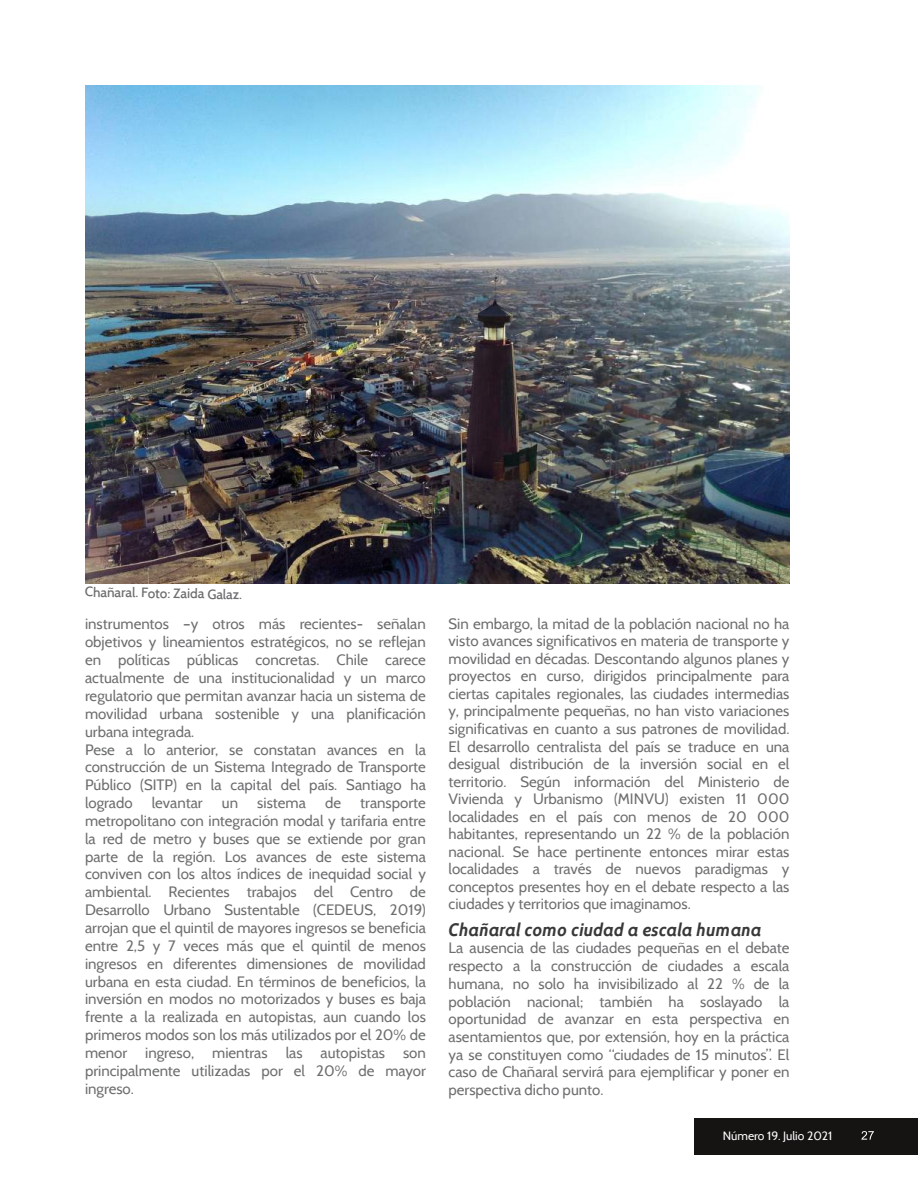
<style>
.page{position:relative;width:918px;height:1188px;background:#fff}
.page>*{position:absolute;margin:0;border:0;box-sizing:border-box;transform-origin:0 0}
.t1{font:italic 700 18px "Cabin";color:#383838}
.t2{font:15px/17.9px "Cabin";color:#6d6e6f;text-align:justify}
.t3{font:500 13.5px "Cabin";color:#6d6e6f}
.t4{font:12px "Cabin";color:#fff}
</style>
<div class="page">
<div style="left:694px;top:1118px;width:224px;height:36px;background:#161413"></div>
<svg style="left:861px;top:1131px;width:13px;height:9px"></svg>
<img style="left:85px;top:85px;width:704px;height:498px">
<p class="t3" style="left:85px;top:583px;width:159px;rotate:1deg">Chañaral. Foto: Zaida Galaz.</p>
<p class="t2" style="left:85px;top:614px;width:342px;text-align:left">instrumentos –y otros más recientes- señalan objetivos y lineamientos estratégicos, no se reflejan en políticas públicas concretas. Chile carece actualmente de una institucionalidad y un marco regulatorio que permitan avanzar hacia un sistema de movilidad urbana sostenible y una planificación urbana integrada.<br>Pese a lo anterior, se constatan avances en la construcción de un Sistema Integrado de Transporte Público (SITP) en la capital del país. Santiago ha logrado</p>
<p class="t2" style="left:152px;top:794px;width:52px">levantar</p>
<p class="t2" style="left:222px;top:794px;width:18px">un</p>
<p class="t2" style="left:257px;top:794px;width:50px">sistema</p>
<p class="t2" style="left:325px;top:794px;width:18px">de</p>
<p class="t2" style="left:85px;top:794px;width:342px;text-indent:275px">transporte metropolitano con integración modal y tarifaria entre la red de metro y buses que se extiende por gran parte de la región. Los avances de este sistema conviven con los altos índices de inequidad social y ambiental. Recientes trabajos del Centro de Desarrollo Urbano Sustentable (CEDEUS, 2019) arrojan que el quintil de mayores ingresos se beneficia entre 2,5 y 7 veces más que el quintil de menos ingresos en diferentes dimensiones de movilidad urbana en esta ciudad. En términos de beneficios, la inversión en modos no motorizados y buses es baja frente a la realizada en autopistas, aun cuando los primeros modos son los más utilizados por el 20% de menor ingreso, mientras las autopistas son principalmente utilizadas por el 20% de mayor ingreso.</p>
<p class="t2" style="left:449px;top:615px;width:342px">Sin embargo, la mitad de la población nacional no ha visto avances significativos en materia de transporte y movilidad en décadas. Descontando algunos planes y proyectos en curso, dirigidos principalmente para ciertas capitales regionales, las ciudades intermedias y, principalmente pequeñas, no han visto variaciones significativas en cuanto a sus patrones de movilidad.<br>El desarrollo centralista del país se traduce en una desigual distribución de la inversión social en el territorio. Según información del Ministerio de Vivienda y Urbanismo (MINVU) existen 11 000 localidades en el país con menos de 20 000 habitantes, representando un 22 % de la población nacional. Se hace pertinente entonces mirar estas localidades a través de nuevos paradigmas y conceptos presentes hoy en el debate respecto a las ciudades y territorios que imaginamos.</p>
<p class="t1" style="left:449px;top:918px;width:315px">Chañaral como ciudad a escala humana</p>
<p class="t2" style="left:449px;top:939px;width:342px">La ausencia de las ciudades pequeñas en el debate respecto a la construcción de ciudades a escala humana, no solo ha invisibilizado al 22 % de la población nacional; también ha soslayado la oportunidad de avanzar en esta perspectiva en asentamientos que, por extensión, hoy en la práctica ya se constituyen como “ciudades de 15 minutos”. El caso de Chañaral servirá para ejemplificar y poner en perspectiva dicho punto.</p>
<p class="t4" style="left:723px;top:1128px;width:111px">Número 19. Julio 2021</p>
</div>
